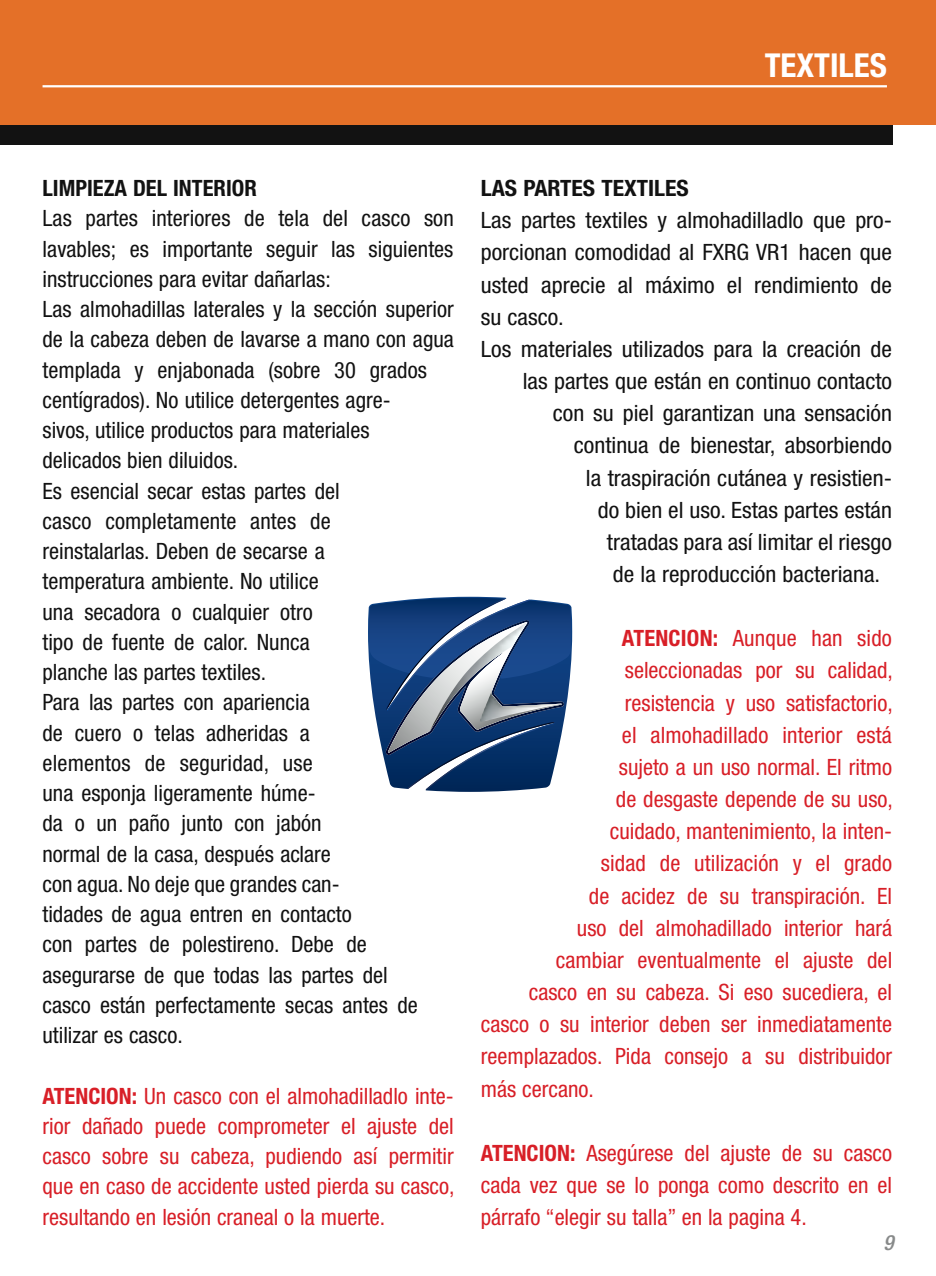
<style>
.page{position:relative;width:936px;height:1276px;background:#fff}
.page>*{position:absolute;margin:0;border:0;box-sizing:border-box;transform-origin:0 0}
.t1{font:700 condensed 33px "Helvetica Neue";color:#fff}
.t2{font:condensed 22.5px/30.3px "Helvetica Neue";color:#121212}
.t3{font:condensed 22.5px/30.3px "Helvetica Neue";color:#d81f27;text-align:justify}
.t4{font:condensed 22.5px "Helvetica Neue";color:#121212;scale:1.05 1}
.t5{font:700 condensed 22.5px "Helvetica Neue";color:#121212}
.t6{font:700 condensed 22.5px "Helvetica Neue";color:#121212;scale:1.05 1}
.t7{font:italic 500 condensed 21px "Helvetica Neue";color:#888a8a}
.s1{font-weight:700}
</style>
<div class="page">
<div style="left:0;top:85px;width:893px;height:60px;background:#121212"></div>
<div style="left:0;top:0;width:935px;height:125px;background:#e47028"></div>
<svg style="left:368px;top:597px;width:204px;height:195px;background:#496791"></svg>
<hr style="left:43px;top:85px;width:843px;height:2px;background:#fff">
<h1 class="t1" style="left:764px;top:45px;width:124px">TEXTI LES</h1>
<p class="t5" style="left:43px;top:174px;width:216px">LIMPIEZA DEL INTERIOR</p>
<p class="t2" style="left:43px;top:203px;width:413px">Las partes interiores de tela del casco son lavables; es importante seguir las siguientes instrucciones para evitar dañarlas:<br>Las almohadillas laterales y la sección superior de la cabeza deben de lavarse a mano con agua templada y enjabonada (sobre 30 grados centígrados). No utilice detergentes agre-<br>sivos, utilice productos para materiales delicados bien diluidos.<br>Es esencial secar estas partes del<br>casco completamente antes de<br>reinstalarlas. Deben de secarse a<br>temperatura ambiente. No utilice<br>una secadora o cualquier otro<br>tipo de fuente de calor. Nunca<br>planche las partes textiles.<br>Para las partes con apariencia<br>de cuero o telas adheridas a<br>elementos de seguridad, use<br>una esponja ligeramente húme-<br>da o un paño junto con jabón<br>normal de la casa, después aclare<br>con agua. No deje que grandes can-<br>tidades de agua entren en contacto<br>con partes de polestireno. Debe de asegurarse de que todas las partes del<br>casco están perfectamente secas antes de utilizar es casco.</p>
<p class="t3" style="left:43px;top:1080px;width:413px"><span class="s1">ATENCION:</span> Un casco con el almohadilladlo inte&shy;rior dañado puede comprometer el ajuste del casco sobre su cabeza, pudiendo así permitir que en caso de accidente usted pierda su casco, resultando en lesión craneal o la muerte.</p>
<p class="t6" style="left:480px;top:174px;width:199px">LAS PARTES TEXTILES</p>
<p class="t4" style="left:480px;top:207px;width:393px">Las partes textiles y almohadilladlo que pro-</p>
<p class="t4" style="left:480px;top:239px;width:393px">porcionan comodidad al FXRG VR1 hacen que</p>
<p class="t4" style="left:480px;top:272px;width:393px">usted aprecie al máximo el rendimiento de</p>
<p class="t4" style="left:480px;top:304px;width:81px">su casco.</p>
<p class="t4" style="left:480px;top:336px;width:393px">Los materiales utilizados para la creación de</p>
<p class="t4" style="left:523px;top:368px;width:353px">las partes que están en continuo contacto</p>
<p class="t4" style="left:553px;top:400px;width:324px">con su piel garantizan una sensación</p>
<p class="t4" style="left:574px;top:432px;width:304px">continua de bienestar, absorbiendo</p>
<p class="t4" style="left:586px;top:464px;width:293px">la traspiración cutánea y resistien-</p>
<p class="t4" style="left:598px;top:497px;width:281px">do bien el uso. Estas partes están</p>
<p class="t4" style="left:607px;top:529px;width:273px">tratadas para así limitar el riesgo</p>
<p class="t4" style="left:613px;top:561px;width:256px">de la reproducción bacteriana.</p>
<p class="t3" style="left:622px;top:623px;width:271px"><span class="s1">ATENCION:</span> Aunque han sido</p>
<p class="t3" style="left:625px;top:655px;width:269px">seleccionadas por su calidad,</p>
<p class="t3" style="left:625px;top:687px;width:269px">resistencia y uso satisfactorio,</p>
<p class="t3" style="left:622px;top:719px;width:271px">el almohadillado interior está</p>
<p class="t3" style="left:619px;top:751px;width:274px">sujeto a un uso normal. El ritmo</p>
<p class="t3" style="left:616px;top:784px;width:278px">de desgaste depende de su uso,</p>
<p class="t3" style="left:610px;top:816px;width:283px">cuidado, mantenimiento, la inten-</p>
<p class="t3" style="left:601px;top:848px;width:293px">sidad de utilización y el grado</p>
<p class="t3" style="left:589px;top:880px;width:305px">de acidez de su transpiración. El</p>
<p class="t3" style="left:577px;top:912px;width:317px">uso del almohadillado interior hará</p>
<p class="t3" style="left:556px;top:944px;width:338px">cambiar eventualmente el ajuste del</p>
<p class="t3" style="left:529px;top:976px;width:364px">casco en su cabeza. Si eso sucediera, el</p>
<p class="t3" style="left:481px;top:1009px;width:413px">casco o su interior deben ser inmediatamente</p>
<p class="t3" style="left:481px;top:1041px;width:413px">reemplazados. Pida consejo a su distribuidor</p>
<p class="t3" style="left:481px;top:1073px;width:114px">más cercano.</p>
<p class="t3" style="left:481px;top:1136px;width:413px;line-height:32.1px"><span class="s1">ATENCION:</span> Asegúrese del ajuste de su casco cada vez que se lo ponga como descrito en el párrafo “elegir su talla” en la pagina 4.</p>
<p class="t7" style="left:883px;top:1230px;width:12px">9</p>
</div>
